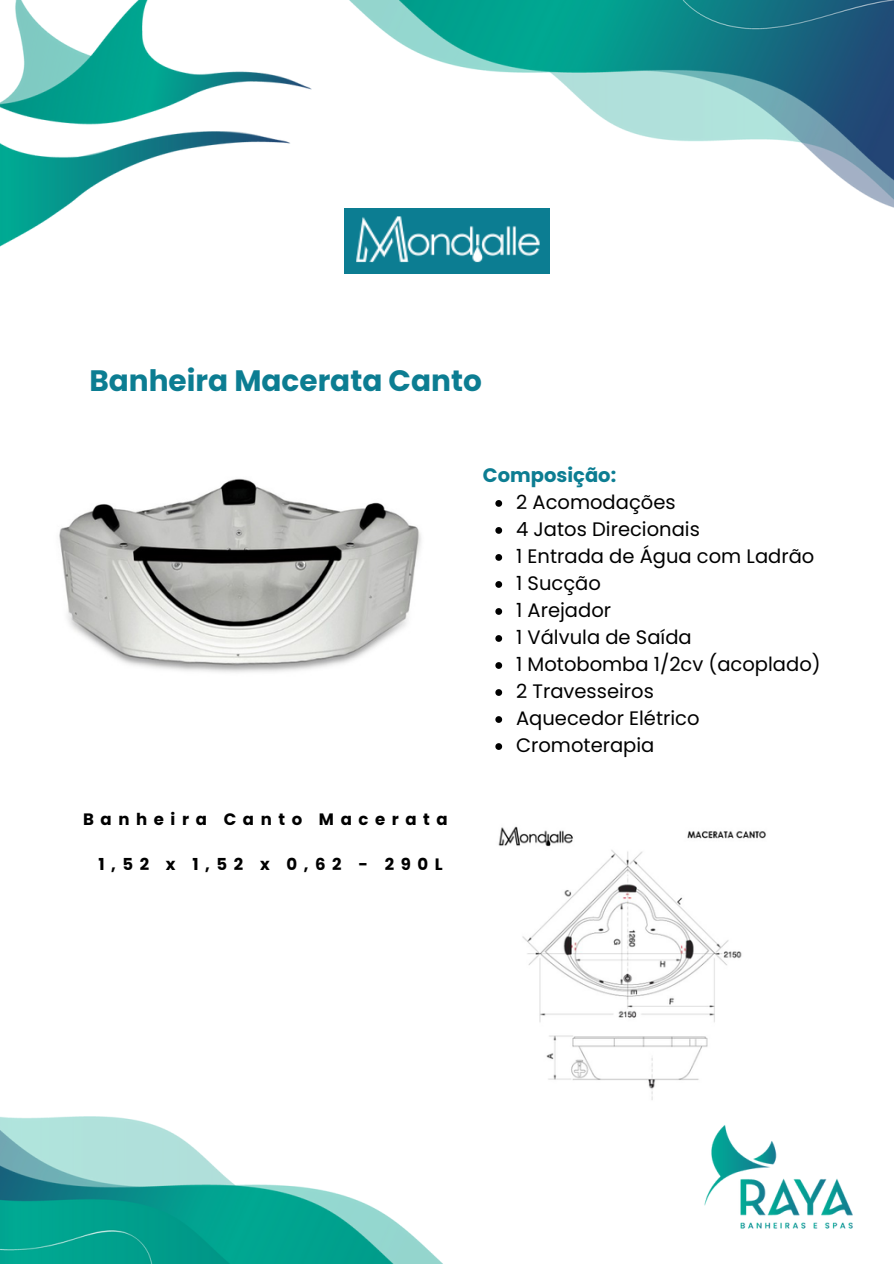
<style>
.page{position:relative;width:894px;height:1264px;background:#fff}
.page>*{position:absolute;margin:0;border:0;box-sizing:border-box;transform-origin:0 0}
.t1{font:700 29.55px "Poppins";color:#0c7d92}
.t2{font:19.5px "Poppins";color:#000}
.t3{font:700 19.5px "Poppins";color:#0c7d92}
.t4{font:700 16.5px "Poppins";letter-spacing:.4em;color:#000}
</style>
<div class="page">
<img style="left:0;top:0;width:893px;height:1263px">
<img style="left:344px;top:208px;width:205px;height:65px">
<img style="left:44px;top:465px;width:403px;height:234px">
<svg style="left:495px;top:500px;width:7px;height:7px"></svg>
<svg style="left:495px;top:527px;width:7px;height:7px"></svg>
<svg style="left:495px;top:554px;width:7px;height:7px"></svg>
<svg style="left:495px;top:581px;width:7px;height:7px"></svg>
<svg style="left:495px;top:608px;width:7px;height:7px"></svg>
<svg style="left:495px;top:635px;width:7px;height:7px"></svg>
<svg style="left:495px;top:662px;width:7px;height:7px"></svg>
<svg style="left:495px;top:689px;width:7px;height:7px"></svg>
<svg style="left:495px;top:716px;width:7px;height:7px"></svg>
<svg style="left:495px;top:743px;width:7px;height:7px"></svg>
<img style="left:483px;top:815px;width:295px;height:290px">
<h1 class="t1" style="left:89px;top:360px;width:394px">Banheira Macerata Canto</h1>
<p class="t4" style="left:83px;top:807px;width:366px">Banheira Canto Macerata</p>
<p class="t4" style="left:98px;top:852px;width:346px">1,52 x 1,52 x 0,62 - 290L</p>
<h2 class="t3" style="left:483px;top:461px;width:135px">Composição:</h2>
<p class="t2" style="left:516px;top:488px;width:161px">2 Acomodações</p>
<p class="t2" style="left:516px;top:515px;width:185px">4 Jatos Direcionais</p>
<p class="t2" style="left:516px;top:542px;width:299px">1 Entrada de Água com Ladrão</p>
<p class="t2" style="left:516px;top:569px;width:86px">1 Sucção</p>
<p class="t2" style="left:516px;top:596px;width:96px">1 Arejador</p>
<p class="t2" style="left:516px;top:623px;width:177px">1 Válvula de Saída</p>
<p class="t2" style="left:516px;top:650px;width:306px">1 Motobomba 1/2cv (acoplado)</p>
<p class="t2" style="left:516px;top:677px;width:139px">2 Travesseiros</p>
<p class="t2" style="left:516px;top:704px;width:185px">Aquecedor Elétrico</p>
<p class="t2" style="left:516px;top:731px;width:140px">Cromoterapia</p>
</div>
